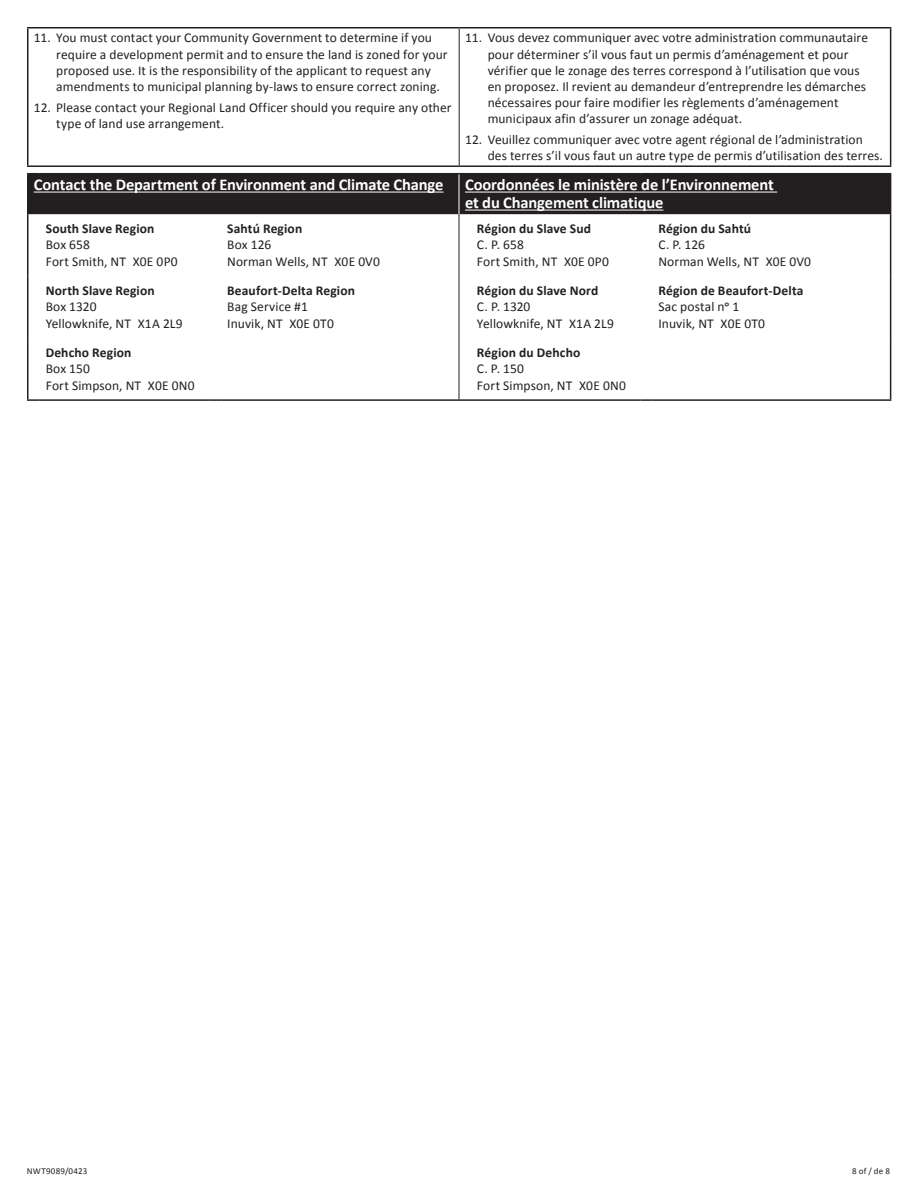
<style>
.page{position:relative;width:918px;height:1188px;background:#fff}
.page>*{position:absolute;margin:0;border:0;box-sizing:border-box;transform-origin:0 0}
.t1{font:700 16.5px/18px "Calibri";letter-spacing:-.01em;color:#fff}
.t2{font:13.5px/16.2px "Calibri";letter-spacing:.005em;color:#231f20}
.t3{font:700 13.5px "Calibri";letter-spacing:.01em;color:#231f20}
.t4{font:9px "Calibri";letter-spacing:.025em;color:#231f20}
</style>
<div class="page">
<hr style="left:459px;top:28px;width:1px;height:137px;background:#231f20">
<hr style="left:27px;top:27px;width:432px;height:1px;background:#231f20">
<hr style="left:27px;top:28px;width:1px;height:137px;background:#231f20">
<hr style="left:459px;top:27px;width:432px;height:1px;background:#231f20">
<hr style="left:890px;top:28px;width:1px;height:137px;background:#231f20">
<hr style="left:27px;top:165px;width:432px;height:2px;background:#231f20">
<hr style="left:459px;top:165px;width:432px;height:2px;background:#231f20">
<div style="left:27px;top:173px;width:863px;height:41px;background:#231f20"></div>
<hr style="left:652px;top:173px;width:239px;height:1px;background:#231f20">
<hr style="left:27px;top:214px;width:1px;height:62px;background:#231f20">
<hr style="left:890px;top:214px;width:1px;height:62px;background:#231f20">
<hr style="left:27px;top:276px;width:1px;height:62px;background:#231f20">
<hr style="left:890px;top:276px;width:1px;height:62px;background:#231f20">
<hr style="left:27px;top:338px;width:1px;height:61px;background:#231f20">
<hr style="left:890px;top:338px;width:1px;height:61px;background:#231f20">
<svg style="left:27px;top:399px;width:13px;height:2px"></svg>
<hr style="left:40px;top:399px;width:169px;height:2px;background:#231f20">
<svg style="left:209px;top:399px;width:12px;height:2px"></svg>
<hr style="left:221px;top:399px;width:238px;height:2px;background:#231f20">
<svg style="left:459px;top:399px;width:12px;height:2px"></svg>
<hr style="left:471px;top:399px;width:169px;height:2px;background:#231f20">
<svg style="left:640px;top:399px;width:12px;height:2px"></svg>
<hr style="left:652px;top:399px;width:239px;height:2px;background:#231f20">
<hr style="left:27px;top:174px;width:1px;height:40px;background:#231f20">
<hr style="left:890px;top:174px;width:1px;height:40px;background:#231f20">
<hr style="left:459px;top:174px;width:1px;height:40px;background:#fff">
<hr style="left:459px;top:214px;width:1px;height:62px;background:#231f20">
<hr style="left:459px;top:276px;width:1px;height:62px;background:#231f20">
<hr style="left:459px;top:338px;width:1px;height:61px;background:#231f20">
<hr style="left:34px;top:192px;width:410px;height:1px;background:#fff">
<hr style="left:465px;top:192px;width:312px;height:1px;background:#fff">
<hr style="left:465px;top:210px;width:198px;height:1px;background:#fff">
<p class="t2" style="left:56px;top:29px;width:393px;text-indent:-23px">11. You must contact your Community Government to determine if you require a development permit and to ensure the land is zoned for your proposed use. It is the responsibility of the applicant to request any amendments to municipal planning by-laws to ensure correct zoning.</p>
<p class="t2" style="left:56px;top:99px;width:397px;text-indent:-23px">12. Please contact your Regional Land Officer should you require any other type of land use arrangement.</p>
<p class="t2" style="left:488px;top:29px;width:382px;text-indent:-23px">11. Vous devez communiquer avec votre administration communautaire pour déterminer s’il vous faut un permis d’aménagement et pour vérifier que le zonage des terres correspond à l’utilisation que vous en proposez. Il revient au demandeur d’entreprendre les démarches nécessaires pour faire modifier les règlements d’aménagement municipaux afin d’assurer un zonage adéquat.</p>
<p class="t2" style="left:488px;top:131px;width:397px;text-indent:-23px">12. Veuillez communiquer avec votre agent régional de l’administration des terres s’il vous faut un autre type de permis d’utilisation des terres.</p>
<p class="t1" style="left:34px;top:175px;width:411px">Contact the Department of Environment and Climate Change</p>
<p class="t1" style="left:465px;top:175px;width:310px">Coordonnées le ministère de l’Environnement et du Changement climatique</p>
<p class="t3" style="left:46px;top:219px;width:110px">South Slave Region</p>
<p class="t2" style="left:46px;top:237px;width:134px">Box 658<br>Fort Smith, NT X0E 0P0</p>
<p class="t3" style="left:227px;top:219px;width:77px">Sahtú Region</p>
<p class="t2" style="left:227px;top:237px;width:154px">Box 126<br>Norman Wells, NT X0E 0V0</p>
<p class="t3" style="left:477px;top:219px;width:116px">Région du Slave Sud</p>
<p class="t2" style="left:477px;top:237px;width:134px">C. P. 658<br>Fort Smith, NT X0E 0P0</p>
<p class="t3" style="left:658px;top:219px;width:94px">Région du Sahtú</p>
<p class="t2" style="left:658px;top:237px;width:154px">C. P. 126<br>Norman Wells, NT X0E 0V0</p>
<p class="t3" style="left:46px;top:281px;width:111px">North Slave Region</p>
<p class="t2" style="left:46px;top:298px;width:138px">Box 1320<br>Yellowknife, NT X1A 2L9</p>
<p class="t3" style="left:46px;top:343px;width:87px">Dehcho Region</p>
<p class="t2" style="left:46px;top:360px;width:150px">Box 150<br>Fort Simpson, NT X0E 0N0</p>
<p class="t3" style="left:227px;top:281px;width:129px">Beaufort-Delta Region</p>
<p class="t2" style="left:227px;top:298px;width:108px">Bag Service #1<br>Inuvik, NT X0E 0T0</p>
<p class="t3" style="left:477px;top:281px;width:123px">Région du Slave Nord</p>
<p class="t2" style="left:477px;top:298px;width:138px">C. P. 1320<br>Yellowknife, NT X1A 2L9</p>
<p class="t3" style="left:477px;top:343px;width:105px">Région du Dehcho</p>
<p class="t2" style="left:477px;top:360px;width:150px">C. P. 150<br>Fort Simpson, NT X0E 0N0</p>
<p class="t3" style="left:658px;top:281px;width:147px">Région de Beaufort-Delta</p>
<p class="t2" style="left:658px;top:298px;width:108px">Sac postal no 1<br>Inuvik, NT X0E 0T0</p>
<p class="t4" style="left:27px;top:1165px;width:62px">NWT9089/0423</p>
<p class="t4" style="left:852px;top:1165px;width:39px">8 of / de 8</p>
</div>
